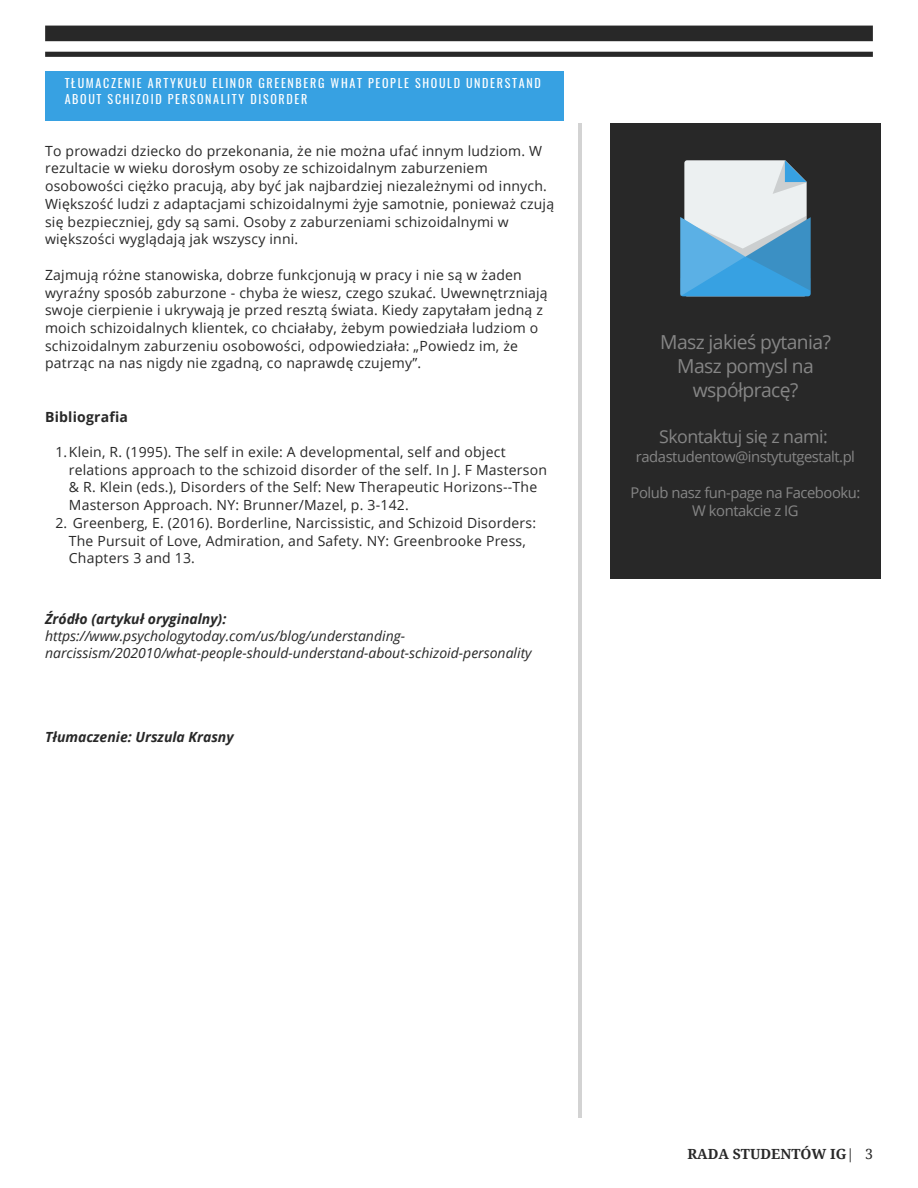
<style>
.page{position:relative;width:918px;height:1188px;background:#fff}
.page>*{position:absolute;margin:0;border:0;box-sizing:border-box;transform-origin:0 0}
.t1{font:19.35px/23.7px "Open Sans";letter-spacing:-.03em;color:#868686;text-align:center}
.t2{font:17.85px "Open Sans";letter-spacing:-.03em;color:#868686}
.t3{font:14.85px "Open Sans";letter-spacing:-.03em;color:#868686}
.t4{font:13.95px/17.7px "Open Sans";letter-spacing:.015em;color:#282828}
.t5{font:italic 13.95px/16.8px "Open Sans";color:#282828}
.t6{font:italic 700 13.95px "Open Sans";color:#282828}
.t7{font:700 13.95px "Droid Serif";color:#282828}
.t8{font:700 13.95px "Open Sans";letter-spacing:.015em;color:#282828}
.t9{font:12px/16px "Oswald";letter-spacing:.135em;color:#fff}
.s1{font-weight:400}
</style>
<div class="page">
<div style="left:45px;top:71px;width:519px;height:49px;background:#37a1e2"></div>
<hr style="left:579px;top:123px;width:3px;height:995px;background:#d3d3d3">
<div style="left:611px;top:123px;width:270px;height:455px;background:#282828"></div>
<svg style="left:45px;top:26px;width:828px;height:31px"></svg>
<svg style="left:680px;top:160px;width:131px;height:136px;background:#96c1dc"></svg>
<p class="t9" style="left:65px;top:75px;width:478px">TŁUMACZENIE ARTYKUŁU ELINOR GREENBERG WHAT PEOPLE SHOULD UNDERSTAND<br>ABOUT SCHIZOID PERSONALITY DISORDER</p>
<p class="t4" style="left:45px;top:141px;width:511px">To prowadzi dziecko do przekonania, że nie można ufać innym ludziom. W rezultacie w wieku dorosłym osoby ze schizoidalnym zaburzeniem osobowości ciężko pracują, aby być jak najbardziej niezależnymi od innych.<br>Większość ludzi z adaptacjami schizoidalnymi żyje samotnie, ponieważ czują się bezpieczniej, gdy są sami. Osoby z zaburzeniami schizoidalnymi w większości wyglądają jak wszyscy inni.</p>
<p class="t4" style="left:45px;top:266px;width:504px">Zajmują różne stanowiska, dobrze funkcjonują w pracy i nie są w żaden wyraźny sposób zaburzone - chyba że wiesz, czego szukać. Uwewnętrzniają swoje cierpienie i ukrywają je przed resztą świata. Kiedy zapytałam jedną z moich schizoidalnych klientek, co chciałaby, żebym powiedziała ludziom o schizoidalnym zaburzeniu osobowości, odpowiedziała: „Powiedz im, że patrząc na nas nigdy nie zgadną, co naprawdę czujemy”.</p>
<p class="t8" style="left:45px;top:407px;width:84px">Bibliografia</p>
<p class="t4" style="left:69px;top:443px;width:480px;text-indent:-14px">1.Klein, R. (1995). The self in exile: A developmental, self and object relations approach to the schizoid disorder of the self. In J. F Masterson &amp; R. Klein (eds.), Disorders of the Self: New Therapeutic Horizons--The Masterson Approach. NY: Brunner/Mazel, p. 3-142.</p>
<p class="t4" style="left:69px;top:514px;width:469px;text-indent:-14px">2. Greenberg, E. (2016). Borderline, Narcissistic, and Schizoid Disorders:<br>The Pursuit of Love, Admiration, and Safety. NY: Greenbrooke Press,<br>Chapters 3 and 13.</p>
<p class="t6" style="left:45px;top:609px;width:183px">Źródło (artykuł oryginalny):</p>
<p class="t5" style="left:45px;top:627px;width:488px">https://www.psychologytoday.com/us/blog/understanding&shy;narcissism/202010/what-people-should-understand-about-schizoid-personality</p>
<p class="t6" style="left:45px;top:728px;width:190px">Tłumaczenie: Urszula Krasny</p>
<p class="t1" style="left:660px;top:330px;width:172px">Masz jakieś pytania?</p>
<p class="t1" style="left:677px;top:354px;width:138px">Masz pomysl na współpracę?</p>
<p class="t2" style="left:659px;top:424px;width:170px">Skontaktuj się z nami:</p>
<p class="t3" style="left:636px;top:446px;width:221px">radastudentow@instytutgestalt.pl</p>
<p class="t3" style="left:631px;top:482px;width:231px">Polub nasz fun-page na Facebooku:</p>
<p class="t3" style="left:692px;top:500px;width:108px">W kontakcie z IG</p>
<p class="t7" style="left:687px;top:1147px;width:187px">RADA STUDENTÓW IG<span class="s1">| 3</span></p>
</div>
